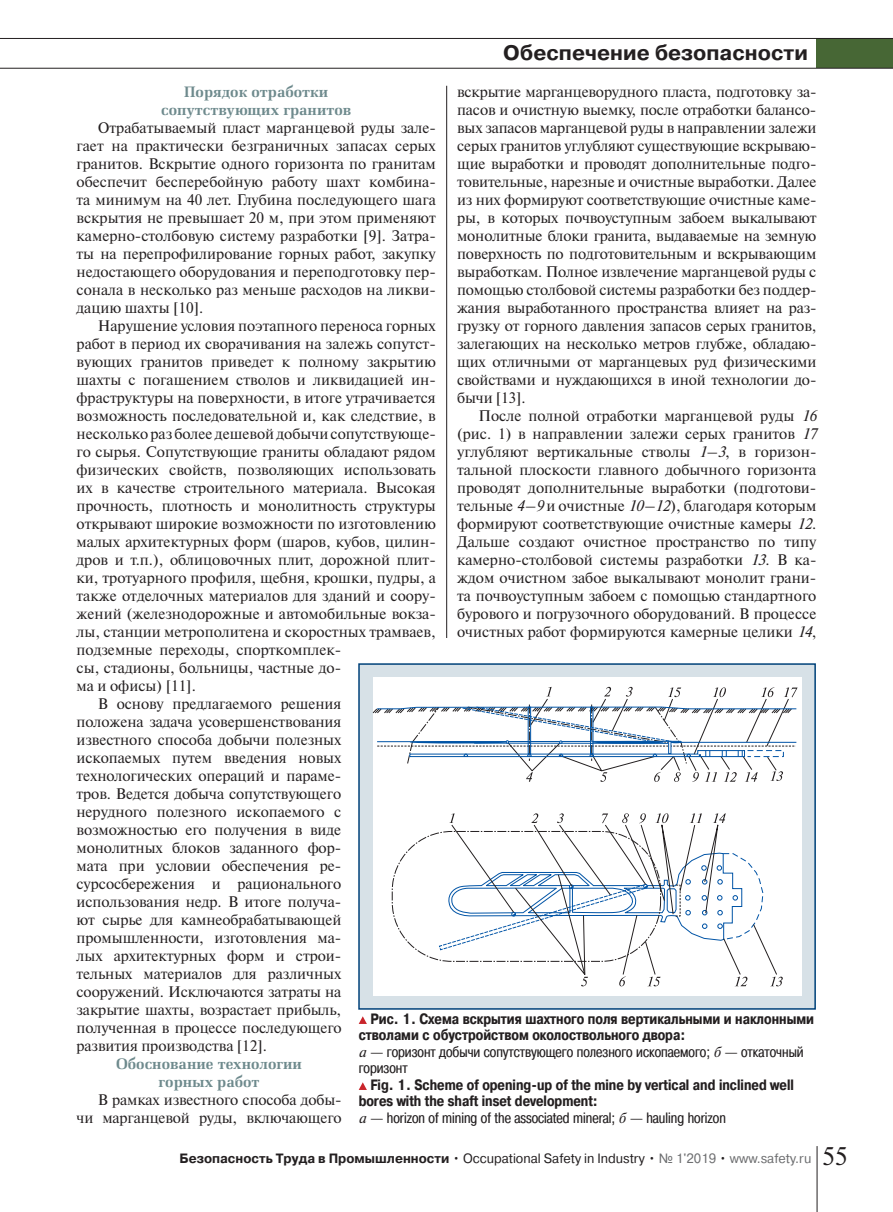
<style>
.page{position:relative;width:893px;height:1212px;background:#fff}
.page>*{position:absolute;margin:0;border:0;box-sizing:border-box;transform-origin:0 0}
.t1{font:700 21px "Pragmatica C";color:#231f20}
.t2{font:15.3px/18px "Newton C";color:#231f20;text-align:justify}
.t3{font:700 15.3px/18px "Zapf Elliptical 711 CBT";color:#6e8a8d;text-align:center}
.t4{font:700 15px/16.5px "Pragmatica Cond C";color:#231f20}
.t5{font:700 13.5px "Pragmatica C";color:#231f20;scale:.95 1}
.s1{font-style:italic}
.s2{font-family:"Newton C";font-weight:400;font-style:italic}
.s3{font-weight:400}
.s4{font-weight:400;color:#6d6e70}
.s5{font-family:"Newton C";font-weight:400;font-size:25.5px}
</style>
<div class="page">
<div style="left:816px;top:39px;width:77px;height:29px;background:#476735"></div>
<hr style="left:817px;top:1146px;width:1px;height:66px;background:#231f20">
<hr style="left:0;top:38px;width:893px;height:1px;background:#231f20">
<hr style="left:0;top:68px;width:893px;height:1px;background:#231f20">
<hr style="left:446px;top:86px;width:1px;height:1041px;background:#231f20">
<div style="left:436px;top:638px;width:19px;height:492px;background:#fff"></div>
<div style="left:359px;top:664px;width:456px;height:345px;background:#d7e1e7"></div>
<div style="left:373px;top:677px;width:428px;height:318px;background:#fff"></div>
<svg style="left:439px;top:813px;width:344px;height:173px"></svg>
<svg style="left:372px;top:687px;width:426px;height:95px"></svg>
<div style="left:358px;top:663px;width:458px;height:347px;border:2px solid #00427a"></div>
<svg style="left:359px;top:1016px;width:8px;height:8px"></svg>
<svg style="left:359px;top:1082px;width:8px;height:8px"></svg>
<h1 class="t1" style="left:503px;top:45px;width:306px">Обеспечение безопасности</h1>
<p class="t3" style="left:161px;top:83px;width:192px">Порядок отработки сопутствующих гранитов</p>
<p class="t2" style="left:77px;top:120px;width:361px;text-indent:21px">Отрабатываемый пласт марганцевой руды зале&shy;гает на практически безграничных запасах серых гранитов. Вскрытие одного горизонта по гранитам обеспечит бесперебойную работу шахт комбина&shy;та минимум на 40 лет. Глубина последующего шага вскрытия не превышает 20 м, при этом применяют камерно-столбовую систему разработки [9]. Затра&shy;ты на перепрофилирование горных работ, закупку недостающего оборудования и переподготовку пер&shy;сонала в несколько раз меньше расходов на ликви&shy;дацию шахты [10].</p>
<p class="t2" style="left:98px;top:318px;width:340px">Нарушение условия поэтапного переноса горных</p>
<p class="t2" style="left:77px;top:336px;width:361px">работ в период их сворачивания на залежь сопутст-</p>
<p class="t2" style="left:77px;top:354px;width:361px">вующих гранитов приведет к полному закрытию</p>
<p class="t2" style="left:77px;top:372px;width:361px">шахты с погашением стволов и ликвидацией ин-</p>
<p class="t2" style="left:77px;top:390px;width:361px">фраструктуры на поверхности, в итоге утрачивается</p>
<p class="t2" style="left:77px;top:408px;width:361px">возможность последовательной и, как следствие, в</p>
<p class="t2" style="left:77px;top:426px;width:361px">несколько раз более дешевой добычи сопутствующе-</p>
<p class="t2" style="left:77px;top:444px;width:361px">го сырья. Сопутствующие граниты обладают рядом</p>
<p class="t2" style="left:77px;top:462px;width:361px">физических свойств, позволяющих использовать</p>
<p class="t2" style="left:77px;top:480px;width:361px">их в качестве строительного материала. Высокая</p>
<p class="t2" style="left:77px;top:498px;width:361px">прочность, плотность и монолитность структуры</p>
<p class="t2" style="left:77px;top:516px;width:361px">открывают широкие возможности по изготовлению</p>
<p class="t2" style="left:77px;top:534px;width:361px">малых архитектурных форм (шаров, кубов, цилин-</p>
<p class="t2" style="left:77px;top:552px;width:361px">дров и т.п.), облицовочных плит, дорожной плит-</p>
<p class="t2" style="left:77px;top:570px;width:361px">ки, тротуарного профиля, щебня, крошки, пудры, а</p>
<p class="t2" style="left:77px;top:588px;width:361px">также отделочных материалов для зданий и соору-</p>
<p class="t2" style="left:77px;top:606px;width:361px">жений (железнодорожные и автомобильные вокза-</p>
<p class="t2" style="left:77px;top:624px;width:361px">лы, станции метрополитена и скоростных трамваев,</p>
<p class="t2" style="left:77px;top:642px;width:266px">подземные переходы, спорткомплек-</p>
<p class="t2" style="left:77px;top:660px;width:266px">сы, стадионы, больницы, частные до-</p>
<p class="t2" style="left:77px;top:678px;width:121px">ма и офисы) [11].</p>
<p class="t2" style="left:98px;top:696px;width:245px">В основу предлагаемого решения</p>
<p class="t2" style="left:77px;top:714px;width:266px">положена задача усовершенствования</p>
<p class="t2" style="left:77px;top:732px;width:266px">известного способа добычи полезных</p>
<p class="t2" style="left:77px;top:750px;width:266px">ископаемых путем введения новых</p>
<p class="t2" style="left:77px;top:768px;width:266px">технологических операций и параме-</p>
<p class="t2" style="left:77px;top:786px;width:266px">тров. Ведется добыча сопутствующего</p>
<p class="t2" style="left:77px;top:804px;width:266px">нерудного полезного ископаемого с</p>
<p class="t2" style="left:77px;top:822px;width:266px">возможностью его получения в виде</p>
<p class="t2" style="left:77px;top:840px;width:266px">монолитных блоков заданного фор-</p>
<p class="t2" style="left:77px;top:858px;width:266px">мата при условии обеспечения ре-</p>
<p class="t2" style="left:77px;top:876px;width:266px">сурсосбережения и рационального</p>
<p class="t2" style="left:77px;top:894px;width:266px">использования недр. В итоге получа-</p>
<p class="t2" style="left:77px;top:912px;width:266px">ют сырье для камнеобрабатывающей</p>
<p class="t2" style="left:77px;top:930px;width:266px">промышленности, изготовления ма-</p>
<p class="t2" style="left:77px;top:948px;width:266px">лых архитектурных форм и строи-</p>
<p class="t2" style="left:77px;top:966px;width:266px">тельных материалов для различных</p>
<p class="t2" style="left:77px;top:984px;width:266px">сооружений. Исключаются затраты на</p>
<p class="t2" style="left:77px;top:1002px;width:266px">закрытие шахты, возрастает прибыль,</p>
<p class="t2" style="left:77px;top:1020px;width:267px">полученная в процессе последующего</p>
<p class="t2" style="left:77px;top:1038px;width:192px">развития производства [12].</p>
<p class="t3" style="left:116px;top:1055px;width:187px">Обоснование технологии горных работ</p>
<p class="t2" style="left:77px;top:1092px;width:267px;text-align:right">В рамках известного способа добы-<br>чи марганцевой руды, включающего</p>
<p class="t2" style="left:457px;top:84px;width:361px">вскрытие марганцеворудного пласта, подготовку за&shy;пасов и очистную выемку, после отработки балансо&shy;вых запасов марганцевой руды в направлении залежи серых гранитов углубляют существующие вскрываю&shy;щие выработки и проводят дополнительные подго&shy;товительные, нарезные и очистные выработки. Далее из них формируют соответствующие очистные каме&shy;ры, в которых почвоуступным забоем выкалывают монолитные блоки гранита, выдаваемые на земную поверхность по подготовительным и вскрывающим выработкам. Полное извлечение марганцевой руды с помощью столбовой системы разработки без поддер&shy;жания выработанного пространства влияет на раз&shy;грузку от горного давления запасов серых гранитов, залегающих на несколько метров глубже, обладаю&shy;щих отличными от марганцевых руд физическими свойствами и нуждающихся в иной технологии до&shy;бычи [13].</p>
<p class="t2" style="left:457px;top:408px;width:361px;text-indent:21px">После полной отработки марганцевой руды <span class="s1">16 </span>(рис. 1) в направлении залежи серых гранитов <span class="s1">17 </span>углубляют вертикальные стволы <span class="s1">1–3</span>, в горизон&shy;тальной плоскости главного добычного горизонта проводят дополнительные выработки (подготови&shy;тельные <span class="s1">4–9</span> и очистные <span class="s1">10–12</span>), благодаря которым формируют соответствующие очистные камеры <span class="s1">12</span>.<br>Дальше создают очистное пространство по типу камерно-столбовой системы разработки <span class="s1">13</span>. В ка&shy;ждом очистном забое выкалывают монолит грани&shy;та почвоуступным забоем с помощью стандартного бурового и погрузочного оборудований. В процессе очистных работ формируются камерные целики <span class="s1">14</span>,</p>
<p class="t4" style="left:359px;top:1012px;width:457px;text-indent:12px">Рис. 1. Схема вскрытия шахтного поля вертикальными и наклонными стволами с обустройством околоствольного двора:<br><span class="s2">а —</span> <span class="s3">горизонт добычи сопутствующего полезного ископаемого;</span> <span class="s2">б —</span> <span class="s3">откаточный горизонт</span></p>
<p class="t4" style="left:359px;top:1078px;width:437px;text-indent:12px">Fig. 1. Scheme of opening-up of the mine by vertical and inclined well bores with the shaft inset development:<br><span class="s2">a —</span> <span class="s3">horizon of mining of the associated mineral;</span> <span class="s2">б —</span> <span class="s3">hauling horizon</span></p>
<p class="t5" style="left:180px;top:1153px;width:705px">Безопасность Труда в Промышленности <span class="s3">• Occupational Safety in Industry •</span> <span class="s4">№ 1'2019</span> <span class="s3">•</span> <span class="s4">www.safety.ru</span> <span class="s5">55</span></p>
</div>
